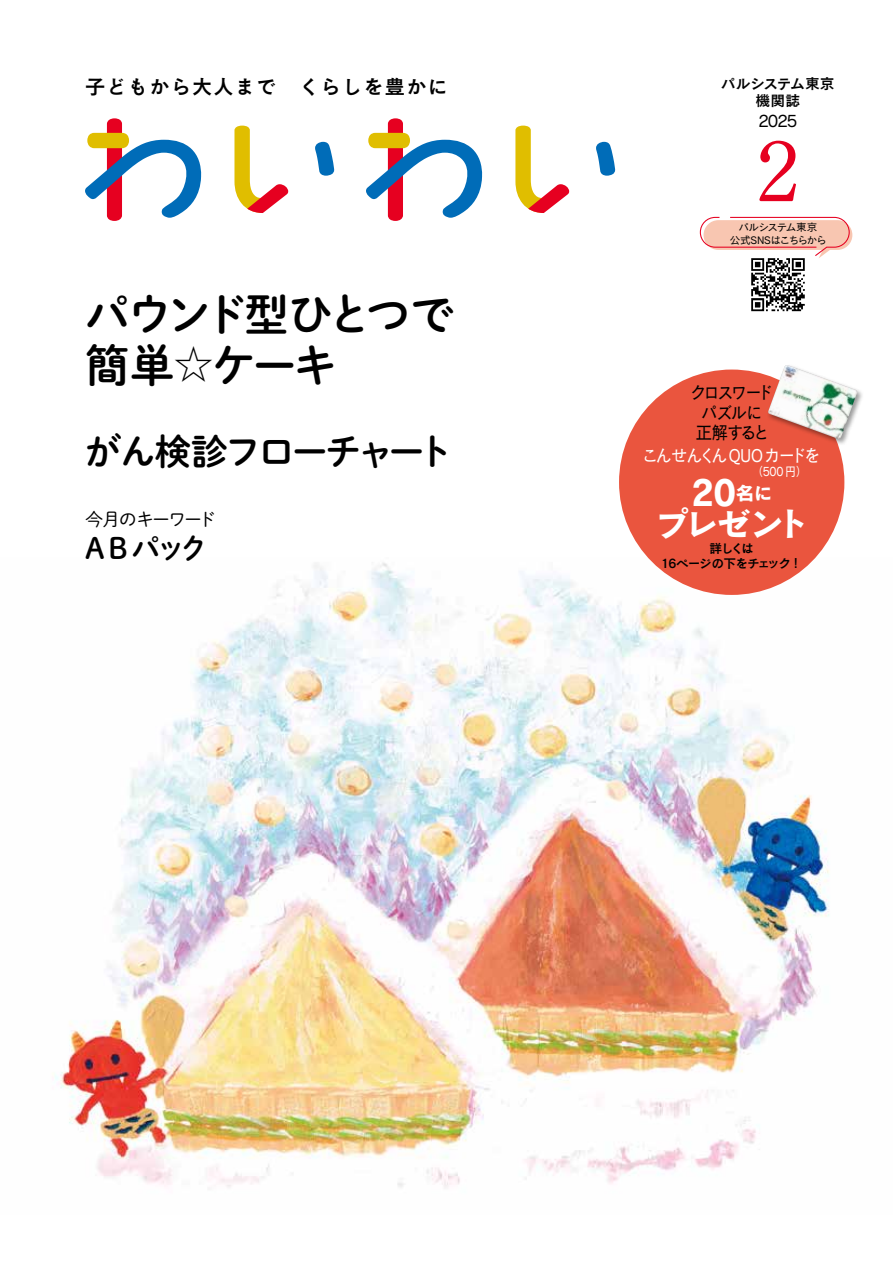
<style>
.page{position:relative;width:893px;height:1263px;background:#fff}
.page>*{position:absolute;margin:0;border:0;box-sizing:border-box;transform-origin:0 0}
.t1{font:85.05px "Tsuku Min Pro R";color:#e60020}
.t2{font:44.7px/51px "Shuei M Go Std B";letter-spacing:-.085em;color:#000}
.t3{font:36.3px "Shuei M Go Std B";letter-spacing:-.085em;color:#000}
.t4{font:36.15px "Cezanne Pro B";color:#fff}
.t5{font:34.05px "Cezanne Pro B";letter-spacing:-.115em;color:#fff}
.t6{font:28.65px "Shuei M Go Std B";color:#000}
.t7{font:20.25px "Cezanne Pro DB";letter-spacing:.06em;color:#000}
.t8{font:18px/20.2px "Cezanne Pro M";letter-spacing:-.135em;color:#000;text-align:center;scale:.9 1}
.t9{font:18px "Cezanne Pro M";letter-spacing:-.09em;color:#fff;scale:.9 1}
.t10{font:18px "Shuei M Go Std L";letter-spacing:-.11em;color:#000}
.t11{font:16.95px "Cezanne Pro M";color:#000}
.t12{font:14.85px/17px "Cezanne Pro DB";color:#000;text-align:center}
.t13{font:12.75px/14.9px "Cezanne Pro DB";letter-spacing:-.09em;color:#000;text-align:center}
.t14{font:12.75px "Cezanne Pro M";color:#fff;scale:.9 1}
.t15{font:10.65px/12.8px "Cezanne Pro M";letter-spacing:-.07em;color:#000;text-align:center}
.s1{font-size:38.25px}
</style>
<div class="page">
<img style="left:55px;top:558px;width:774px;height:630px">
<svg style="left:315px;top:142px;width:19px;height:34px"></svg>
<svg style="left:234px;top:126px;width:54px;height:87px"></svg>
<svg style="left:85px;top:118px;width:116px;height:103px"></svg>
<svg style="left:596px;top:142px;width:19px;height:34px"></svg>
<svg style="left:515px;top:126px;width:54px;height:87px"></svg>
<svg style="left:366px;top:118px;width:116px;height:103px"></svg>
<img style="left:751px;top:258px;width:53px;height:53px">
<div style="left:619px;top:370px;width:225px;height:225px;background:#ea553e;border-radius:50%"></div>
<svg style="left:699px;top:216px;width:151px;height:41px"></svg>
<div style="left:767px;top:364px;width:97px;height:82px;background:#000;opacity:.4"></div>
<img style="left:768px;top:365px;width:90px;height:74px">
<h3 class="t7" style="left:85px;top:74px;width:364px">子どもから大人まで　くらしを豊かに</h3>
<h3 class="t12" style="left:721px;top:75px;width:115px">パルシステム東京機関誌</h3>
<h1 class="t1" style="left:756px;top:96px;width:46px">2</h1>
<h3 class="t11" style="left:758px;top:110px;width:41px">2025</h3>
<h2 class="t2" style="left:85px;top:287px;width:372px">パウンド型ひとつで簡単<span class="s1">☆</span>ケーキ</h2>
<h3 class="t3" style="left:85px;top:424px;width:369px">がん検診フローチャート</h3>
<h3 class="t10" style="left:85px;top:506px;width:133px">今月のキーワード</h3>
<h3 class="t6" style="left:85px;top:527px;width:125px">ABパック</h3>
<p class="t15" style="left:730px;top:220px;width:99px">パルシステム東京<br>公式SNSはこちらから</p>
<h3 class="t8" style="left:690px;top:381px;width:94px">クロスワードパズルに<br>正解すると</h3>
<h3 class="t9" style="left:642px;top:444px;width:200px">こんせんくん QUOカードを</h3>
<p class="t14" style="left:751px;top:463px;width:64px">（500円）</p>
<h3 class="t4" style="left:691px;top:470px;width:83px">20<sup>名に</sup></h3>
<h3 class="t5" style="left:656px;top:502px;width:155px">プレゼント</h3>
<p class="t13" style="left:661px;top:541px;width:143px">詳しくは<br>16ページの下をチェック！</p>
</div>
